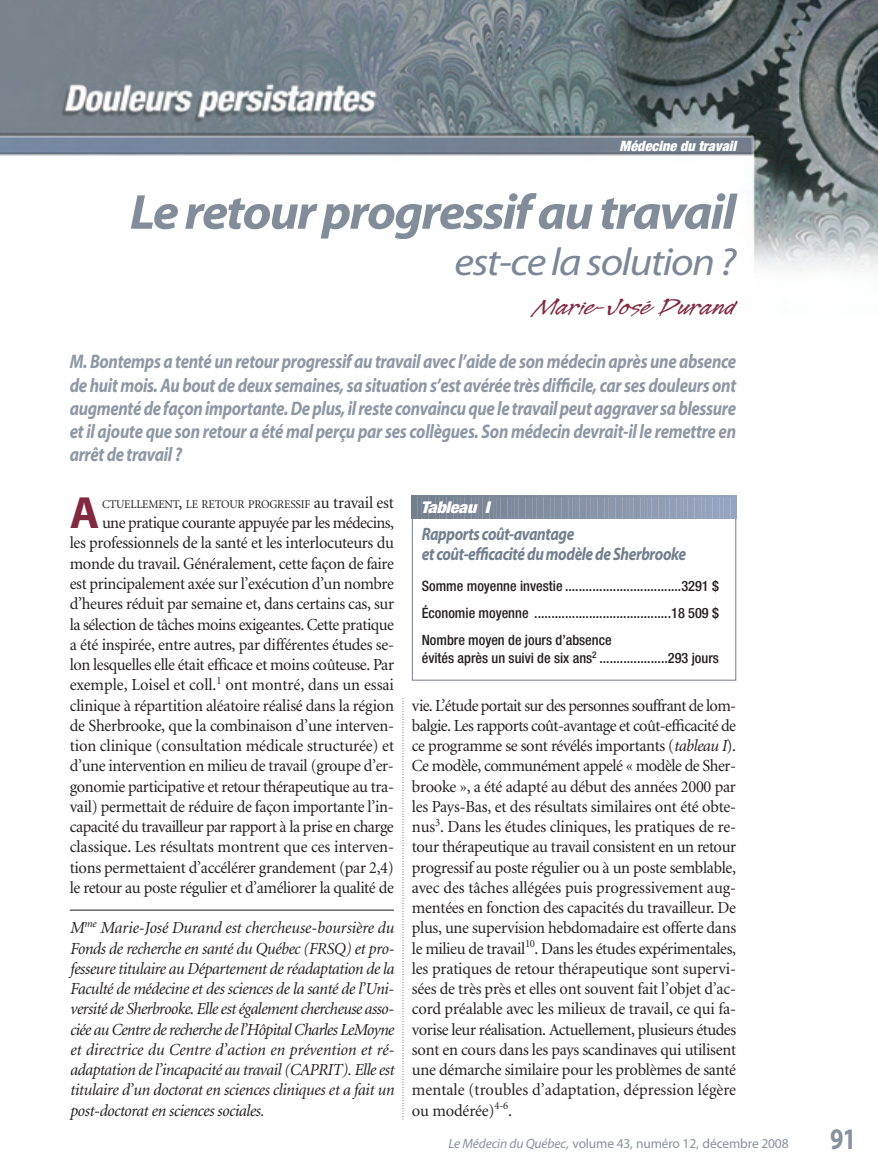
<style>
.page{position:relative;width:878px;height:1175px;background:#fff}
.page>*{position:absolute;margin:0;border:0;box-sizing:border-box;transform-origin:0 0}
.t1{font:italic 700 49.5px "Myriad";letter-spacing:-.035em;color:#838c99;scale:1.05 1}
.t2{font:700 45.3px "Myriad";color:#82293f}
.t3{font:italic 39px "Myriad";letter-spacing:-.035em;color:#7d8796;scale:1.1 1}
.t4{font:700 30px "Myriad";color:#89919e;scale:.8 1}
.t5{font:27px "Legault Std";color:#82293f;scale:1.2 1}
.t6{font:italic 700 19.65px/23.2px "Myriad";letter-spacing:-.015em;color:#8e97a3;text-align:justify;scale:.85 1}
.t7{font:italic 700 18px/19.5px "Myriad";letter-spacing:-.025em;color:#717e8d;scale:.85 1}
.t8{font:16.8px/20.2px "Minion";letter-spacing:-.015em;color:#231f20;text-align:justify}
.t9{font:italic 16.8px/20.2px "Minion";letter-spacing:-.02em;color:#231f20;text-align:justify}
.t10{font:italic 900 condensed 16.2px "Helvetica Neue";color:#fff;scale:1.11 1}
.t11{font:500 condensed 14.25px/27px "Helvetica Neue";color:#231f20;text-align:justify}
.t12{font:italic 900 condensed 14.25px "Helvetica Neue";color:#fff}
.t13{font:13.5px "Myriad";letter-spacing:-.01em;color:#89919e}
.t14{font:11.85px "Minion";letter-spacing:-.02em;color:#231f20}
.s1{font-size:16.8px}
.s2{font-style:italic}
</style>
<div class="page">
<img style="left:0;top:0;width:878px;height:270px">
<svg style="left:402px;top:698px;width:1px;height:422px"></svg>
<hr style="left:70px;top:909px;width:324px;height:1px;background:#231f20">
<div style="left:412px;top:496px;width:324px;height:184px;border:1px solid #717e8d"></div>
<svg style="left:412px;top:496px;width:15px;height:22px"></svg>
<hr style="left:429px;top:496px;width:2px;height:22px;background:#747f90">
<svg style="left:433px;top:496px;width:109px;height:22px;background:#7e899a"></svg>
<hr style="left:544px;top:496px;width:2px;height:22px;background:#828da0">
<svg style="left:548px;top:496px;width:109px;height:22px;background:#8b97ac"></svg>
<hr style="left:659px;top:496px;width:2px;height:22px;background:#8f9cb5">
<svg style="left:663px;top:496px;width:73px;height:22px;background:#96a3bd"></svg>
<p class="t12" style="left:619px;top:141px;width:121px">Médecine du travail</p>
<h1 class="t1" style="left:130px;top:193px;width:579px">Le retour progressif au travail</h1>
<h3 class="t3" style="left:454px;top:247px;width:257px">est-ce la solution ?</h3>
<h3 class="t5" style="left:537px;top:288px;width:167px">Marie-José Durand</h3>
<p class="t6" style="left:70px;top:351px;width:785px">M. Bontemps a tenté un retour progressif au travail avec l’aide de son médecin après une absence de huit mois. Au bout de deux semaines, sa situation s’est avérée très difficile, car ses douleurs ont augmenté de façon importante. De plus, il reste convaincu que le travail peut aggraver sa blessure et il ajoute que son retour a été mal perçu par ses collègues. Son médecin devrait-il le remettre en arrêt de travail ?</p>
<h2 class="t2" style="left:70px;top:496px;width:31px">A</h2>
<p class="t14" style="left:102px;top:499px;width:293px">CTUELLEMENT<span class="s1">,</span> LE RETOUR PROGRESSIF <span class="s1">au travail est</span></p>
<p class="t8" style="left:70px;top:514px;width:326px;text-indent:32px">une pratique courante appuyée par les médecins, les professionnels de la santé et les interlocuteurs du monde du travail. Généralement, cette façon de faire est principalement axée sur l’exécution d’un nombre d’heures réduit par semaine et, dans certains cas, sur la sélection de tâches moins exigeantes. Cette pratique a été inspirée, entre autres, par différentes études se&shy;lon lesquelles elle était efficace et moins coûteuse. Par exemple, Loisel et coll.<sup>1</sup> ont montré, dans un essai clinique à répartition aléatoire réalisé dans la région de Sherbrooke, que la combinaison d’une interven&shy;tion clinique (consultation médicale structurée) et d’une intervention en milieu de travail (groupe d’er&shy;gonomie participative et retour thérapeutique au tra&shy;vail) permettait de réduire de façon importante l’in&shy;capacité du travailleur par rapport à la prise en charge classique. Les résultats montrent que ces interven&shy;tions permettaient d’accélérer grandement (par 2,4) le retour au poste régulier et d’améliorer la qualité de</p>
<p class="t9" style="left:70px;top:919px;width:326px">M<sup>me</sup> Marie-José Durand est chercheuse-boursière du Fonds de recherche en santé du Québec (FRSQ) et pro&shy;fesseure titulaire au Département de réadaptation de la Faculté de médecine et des sciences de la santé de l’Uni&shy;versité de Sherbrooke. Elle est également chercheuse asso&shy;ciée au Centre de recherche de l’Hôpital Charles LeMoyne et directrice du Centre d’action en prévention et ré&shy;adaptation de l’incapacité au travail (CAPRIT). Elle est titulaire d’un doctorat en sciences cliniques et a fait un post-doctorat en sciences sociales.</p>
<p class="t10" style="left:421px;top:501px;width:66px">Tableau I</p>
<p class="t7" style="left:422px;top:526px;width:313px">Rapports coût-avantage<br>et coût-efficacité du modèle de Sherbrooke</p>
<p class="t11" style="left:422px;top:574px;width:299px">Somme moyenne investie ..................................3291 $ Économie moyenne ........................................18 509 $ Nombre moyen de jours d’absence</p>
<p class="t11" style="left:422px;top:646px;width:299px">évités après un suivi de six ans<sup>2</sup> ....................293 jours</p>
<p class="t8" style="left:412px;top:696px;width:326px">vie. L’étude portait sur des personnes souffrant de lom&shy;balgie. Les rapports coût-avantage et coût-efficacité de ce programme se sont révélés importants (<span class="s2">tableau I</span>).<br>Ce modèle, communément appelé « modèle de Sher&shy;brooke », a été adapté au début des années 2000 par les Pays-Bas, et des résultats similaires ont été obte&shy;nus<sup>3</sup>. Dans les études cliniques, les pratiques de re&shy;tour thérapeutique au travail consistent en un retour progressif au poste régulier ou à un poste semblable, avec des tâches allégées puis progressivement aug&shy;mentées en fonction des capacités du travailleur. De plus, une supervision hebdomadaire est offerte dans le milieu de travail<sup>10</sup>. Dans les études expérimentales, les pratiques de retour thérapeutique sont supervi&shy;sées de très près et elles ont souvent fait l’objet d’ac&shy;cord préalable avec les milieux de travail, ce qui fa&shy;vorise leur réalisation. Actuellement, plusieurs études sont en cours dans les pays scandinaves qui utilisent une démarche similaire pour les problèmes de santé mentale (troubles d’adaptation, dépression légère ou modérée)<sup>4-6</sup>.</p>
<p class="t13" style="left:448px;top:1138px;width:342px"><span class="s2">Le Médecin du Québec,</span> volume 43, numéro 12, décembre 2008</p>
<h3 class="t4" style="left:830px;top:1127px;width:34px">91</h3>
</div>
